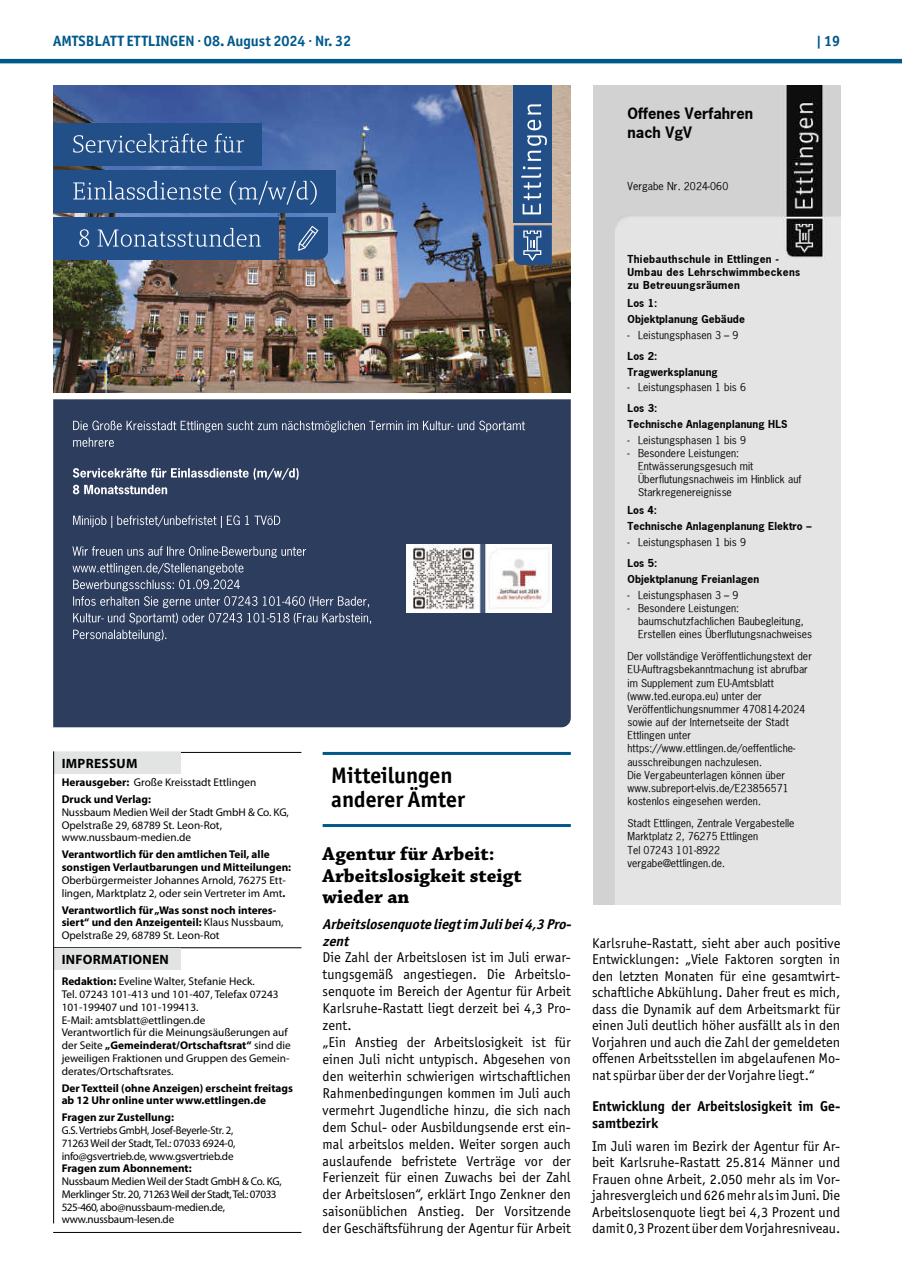
<style>
.page{position:relative;width:902px;height:1280px;background:#fff}
.page>*{position:absolute;margin:0;border:0;box-sizing:border-box;transform-origin:0 0}
.t1{font:700 22.5px/24.5px "Officina Sans ITC Pro";color:#000}
.t2{font:700 19.5px/21.5px "Chaparral Pro";color:#000}
.t3{font:700 15px "Officina Sans ITC Pro";color:#01598b}
.t4{font:700 14.7px/19px "News Gothic";letter-spacing:.005em;color:#030303}
.t5{font:14.25px/17px "Officina Sans ITC Pro";color:#000;text-align:justify}
.t6{font:700 14.25px/16.5px "Officina Sans ITC Pro";color:#000}
.t7{font:italic 700 14.25px/17px "Officina Sans ITC Pro";color:#000}
.t8{font:700 13.5px "Myriad Pro";letter-spacing:.02em;color:#000}
.t9{font:11.25px/12.8px "Myriad Pro";color:#000}
.t10{font:700 11.25px/12.8px "Myriad Pro";color:#000}
.t11{font:11.25px/12.8px "Myriad Pro";letter-spacing:-.02em;color:#000}
.t12{font:11.25px/12.8px "Myriad Pro";letter-spacing:-.02em;color:#000;scale:.95 1}
.t13{font:10.35px/13.2px "News Gothic";letter-spacing:.005em;color:#030303}
.t14{font:700 10.35px/16px "News Gothic";letter-spacing:.015em;color:#030303}
.t15{font:700 10.35px/13.4px "News Gothic";letter-spacing:.035em;color:#030303}
.s1{font-weight:400}
.s2{font-weight:700}
.s3{color:#000}
</style>
<div class="page">
<hr style="left:0;top:59px;width:901px;height:4px;background:#01598b">
<hr style="left:53px;top:752px;width:248px;height:1px;background:#000">
<div style="left:53px;top:753px;width:128px;height:21px;background:#e2e3e3"></div>
<hr style="left:53px;top:947px;width:248px;height:1px;background:#000">
<div style="left:53px;top:948px;width:128px;height:21px;background:#e2e3e3"></div>
<hr style="left:53px;top:1232px;width:248px;height:1px;background:#000">
<hr style="left:53px;top:751px;width:1px;height:472px;background:#000">
<div style="left:53px;top:399px;width:517px;height:328px;background:#2d3d5d"></div>
<svg style="left:73px;top:421px;width:452px;height:26px;background:#414f6c"></svg>
<svg style="left:73px;top:468px;width:225px;height:26px;background:#59667f"></svg>
<svg style="left:73px;top:515px;width:207px;height:13px;background:#54617b"></svg>
<svg style="left:72px;top:546px;width:299px;height:95px;background:#43516d"></svg>
<img style="left:406px;top:544px;width:145px;height:68px">
<img style="left:53px;top:85px;width:517px;height:308px">
<div style="left:53px;top:123px;width:208px;height:42px;background:#224f88"></div>
<svg style="left:73px;top:134px;width:171px;height:19px"></svg>
<div style="left:53px;top:170px;width:283px;height:42px;background:#224f88"></div>
<svg style="left:73px;top:181px;width:244px;height:24px"></svg>
<div style="left:53px;top:217px;width:226px;height:43px;background:#224f88"></div>
<svg style="left:79px;top:228px;width:182px;height:19px"></svg>
<svg style="left:285px;top:217px;width:43px;height:43px;background:#30598e"></svg>
<div style="left:513px;top:85px;width:38px;height:138px;background:#224f88"></div>
<svg style="left:513px;top:225px;width:38px;height:40px;background:#416695"></svg>
<svg style="left:527px;top:104px;width:14px;height:10px"></svg>
<svg style="left:521px;top:120px;width:26px;height:94px"></svg>
<img style="left:594px;top:86px;width:246px;height:818px">
<hr style="left:322px;top:752px;width:248px;height:3px;background:#01598b">
<hr style="left:322px;top:824px;width:248px;height:3px;background:#01598b">
<p class="t3" style="left:53px;top:31px;width:299px">AMTSBLATT ETTLINGEN · 08. August 2024 · Nr. 32</p>
<p class="t3" style="left:816px;top:31px;width:26px">| 19</p>
<p class="t4" style="left:627px;top:104px;width:127px">Offenes Verfahren nach VgV</p>
<p class="t8" style="left:62px;top:755px;width:77px">IMPRESSUM</p>
<p class="t10" style="left:62px;top:773px;width:196px;line-height:17px">Herausgeber: <span class="s1">Große Kreisstadt Ettlingen<br></span>Druck und Verlag:</p>
<p class="t9" style="left:62px;top:805px;width:229px">Nussbaum Medien Weil der Stadt GmbH &amp; Co. KG,<br>Opelstraße 29, 68789 St. Leon-Rot, www.nussbaum-medien.de</p>
<p class="t10" style="left:62px;top:848px;width:231px">Verantwortlich für den amtlichen Teil, alle sonstigen Verlautbarungen und Mitteilungen:</p>
<p class="t9" style="left:62px;top:873px;width:225px">Oberbürgermeister Johannes Arnold, 76275 Ett&shy;lingen, Marktplatz 2, oder sein Vertreter im Amt<span class="s2">.</span></p>
<p class="t10" style="left:62px;top:903px;width:223px">Verantwortlich für „Was sonst noch interes&shy;siert“ und den Anzeigenteil: <span class="s1">Klaus Nussbaum,<br>Opelstraße 29, 68789 St. Leon-Rot</span></p>
<p class="t8" style="left:62px;top:951px;width:109px">INFORMATIONEN</p>
<p class="t9" style="left:62px;top:975px;width:230px"><span class="s2">Redaktion:</span> Eveline Walter, Stefanie Heck.<br>Tel. 07243 101-413 und 101-407, Telefax 07243<br>101-199407 und 101-199413.<br>E-Mail: amtsblatt@ettlingen.de<br>Verantwortlich für die Meinungsäußerungen auf der Seite <span class="s2">„Gemeinderat/Ortschaftsrat“</span> sind die jeweiligen Fraktionen und Gruppen des Gemein&shy;derates/Ortschaftsrates.</p>
<p class="t10" style="left:62px;top:1081px;width:233px">Der Textteil (ohne Anzeigen) erscheint freitags ab 12 Uhr online unter www.ettlingen.de</p>
<p class="t10" style="left:62px;top:1111px;width:114px">Fragen zur Zustellung:</p>
<p class="t12" style="left:62px;top:1124px;width:184px">G.S. Vertriebs GmbH, Josef-Beyerle-Str. 2,<br>71263 Weil der Stadt, Tel.: 07033 6924-0, info@gsvertrieb.de, www.gsvertrieb.de</p>
<p class="t10" style="left:62px;top:1162px;width:131px">Fragen zum Abonnement:</p>
<p class="t11" style="left:62px;top:1175px;width:221px">Nussbaum Medien Weil der Stadt GmbH &amp; Co. KG, Merklinger Str. 20, 71263 Weil der Stadt, Tel.: 07033<br>525-460, abo@nussbaum-medien.de, www.nussbaum-lesen.de</p>
<p class="t13" style="left:627px;top:179px;width:102px">Vergabe Nr. 2024-060</p>
<h1 class="t1" style="left:331px;top:763px;width:135px">Mitteilungen anderer Ämter</h1>
<h2 class="t2" style="left:322px;top:844px;width:201px">Agentur für Arbeit:<br>Arbeitslosigkeit steigt wieder an</h2>
<p class="t7" style="left:322px;top:915px;width:254px">Arbeitslosenquoteliegtim Julibei4,3 Pro&shy;zent</p>
<p class="t5" style="left:322px;top:949px;width:250px;text-align:left">Die Zahl der Arbeitslosen ist im Juli erwar&shy;tungsgemäß angestiegen. Die Arbeitslo&shy;senquote im Bereich der Agentur für Arbeit Karlsruhe-Rastatt liegt derzeit bei 4,3 Pro&shy;zent.<br>„Ein Anstieg der Arbeitslosigkeit ist für einen Juli nicht untypisch. Abgesehen von den weiterhin schwierigen wirtschaftlichen Rahmenbedingungen kommen im Juli auch vermehrt Jugendliche hinzu, die sich nach dem Schul- oder Ausbildungsende erst ein&shy;mal arbeitslos melden. Weiter sorgen auch auslaufende befristete Verträge vor der Ferienzeit für einen Zuwachs bei der Zahl der Arbeitslosen“, erklärt Ingo Zenkner den saisonüblichen Anstieg. Der Vorsitzende der Geschäftsführung der Agentur für Arbeit</p>
<p class="t15" style="left:627px;top:252px;width:174px">Thiebauthschule in Ettlingen -<br>Umbau des Lehrschwimmbeckens zu Betreuungsräumen</p>
<p class="t14" style="left:627px;top:295px;width:119px">Los 1:<br>Objektplanung Gebäude</p>
<p class="t13" style="left:627px;top:328px;width:112px">- Leistungsphasen 3 – 9</p>
<p class="t14" style="left:627px;top:348px;width:92px">Los 2:<br>Tragwerksplanung</p>
<p class="t13" style="left:627px;top:381px;width:120px">- Leistungsphasen 1 bis 6</p>
<p class="t14" style="left:627px;top:400px;width:161px">Los 3:<br>Technische Anlagenplanung HLS</p>
<p class="t13" style="left:627px;top:433px;width:120px">- Leistungsphasen 1 bis 9</p>
<p class="t13" style="left:638px;top:446px;width:165px;text-indent:-10px">- Besondere Leistungen:<br>Entwässerungsgesuch mit<br>Überflutungsnachweis im Hinblick auf<br>Starkregenereignisse</p>
<p class="t14" style="left:627px;top:502px;width:185px">Los 4<span class="s3">:<br></span>Technische Anlagenplanung Elektro –</p>
<p class="t13" style="left:627px;top:536px;width:120px">- Leistungsphasen 1 bis 9</p>
<p class="t14" style="left:627px;top:555px;width:133px">Los 5:<br>Objektplanung Freianlagen</p>
<p class="t13" style="left:627px;top:588px;width:112px">- Leistungsphasen 3 – 9</p>
<p class="t13" style="left:638px;top:601px;width:175px;text-indent:-10px">- Besondere Leistungen: baumschutzfachlichen Baubegleitung,<br>Erstellen eines Überflutungsnachweises</p>
<p class="t13" style="left:627px;top:650px;width:186px">Der vollständige Veröffentlichungstext der EU-Auftragsbekanntmachung ist abrufbar im Supplement zum EU-Amtsblatt (www.ted.europa.eu) unter der Veröffentlichungsnummer 470814-2024 sowie auf der Internetseite der Stadt Ettlingen unter https://www.ettlingen.de/oeffentliche&shy;ausschreibungen nachzulesen.<br>Die Vergabeunterlagen können über www.subreport-elvis.de/E23856571 kostenlos eingesehen werden.</p>
<p class="t13" style="left:627px;top:817px;width:168px">Stadt Ettlingen, Zentrale Vergabestelle<br>Marktplatz 2, 76275 Ettlingen<br>Tel 07243 101-8922 vergabe@ettlingen.de.</p>
<p class="t5" style="left:592px;top:935px;width:250px;line-height:16.5px">Karlsruhe-Rastatt, sieht aber auch positive Entwicklungen: „Viele Faktoren sorgten in den letzten Monaten für eine gesamtwirt&shy;schaftliche Abkühlung. Daher freut es mich, dass die Dynamik auf dem Arbeitsmarkt für einen Juli deutlich höher ausfällt als in den Vorjahren und auch die Zahl der gemeldeten offenen Arbeitsstellen im abgelaufenen Mo&shy;nat spürbar über der der Vorjahre liegt.“</p>
<p class="t6" style="left:592px;top:1098px;width:250px">Entwicklung der Arbeitslosigkeit im Ge&shy;samtbezirk</p>
<p class="t5" style="left:592px;top:1137px;width:250px;line-height:16.5px">Im Juli waren im Bezirk der Agentur für Ar&shy;beit Karlsruhe-Rastatt 25.814 Männer und Frauen ohne Arbeit, 2.050 mehr als im Vor&shy;jahresvergleich und 626 mehr als im Juni. Die Arbeitslosenquote liegt bei 4,3 Prozent und damit 0,3 Prozent über dem Vorjahresniveau.</p>
</div>
